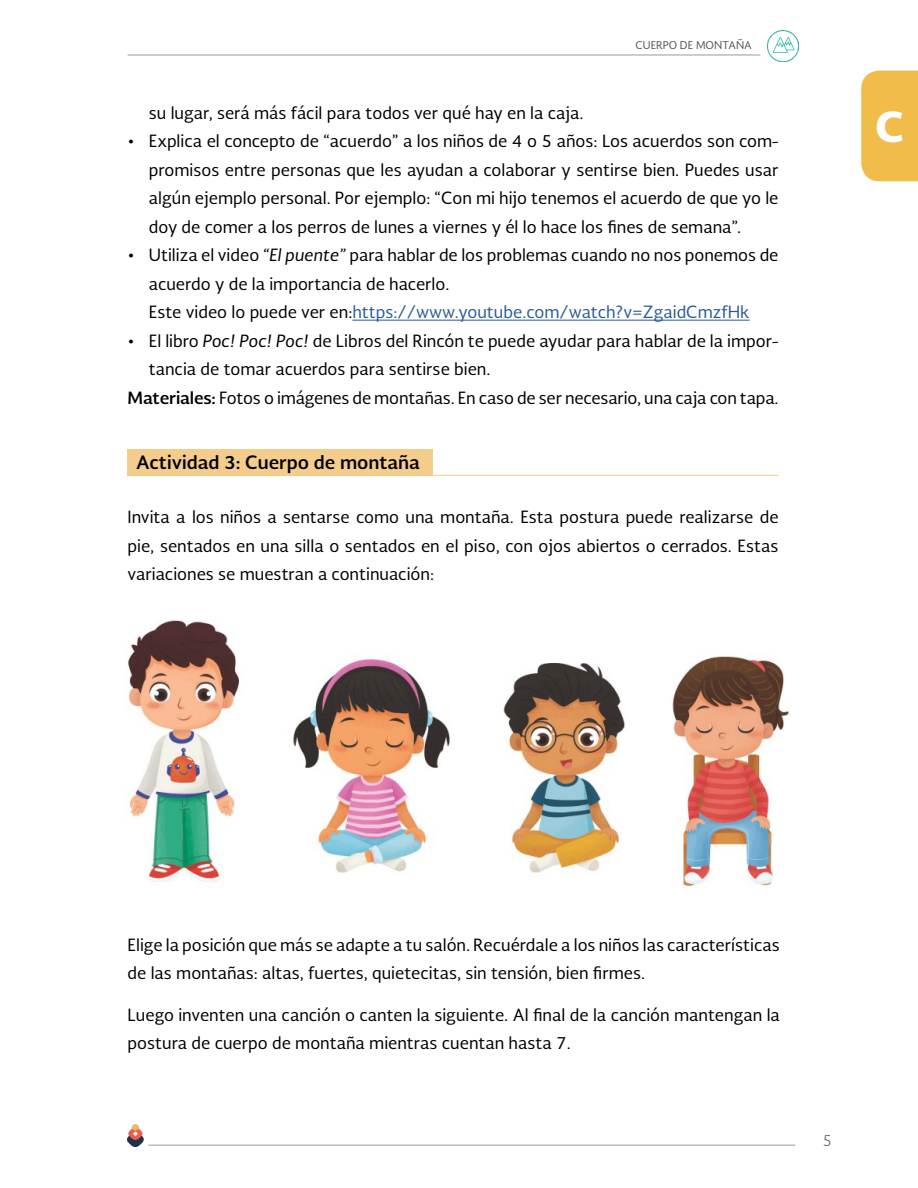
<style>
.page{position:relative;width:918px;height:1188px;background:#fff}
.page>*{position:absolute;margin:0;border:0;box-sizing:border-box;transform-origin:0 0}
.t1{font:900 40.5px "Soberana Sans";color:#fff}
.t2{font:700 18px "Soberana Sans";color:#000}
.t3{font:16.5px/28.5px "Soberana Sans";color:#000}
.t4{font:300 15px "Soberana Sans";color:#575756}
.t5{font:10.5px "Soberana Sans";color:#575756}
.s1{font-style:italic}
.s2{color:#275b9b}
.s3{font-weight:700}
</style>
<div class="page">
<hr style="left:128px;top:54px;width:632px;height:2px;background:#bcbcbc">
<img style="left:767px;top:30px;width:31px;height:31px">
<div style="left:861px;top:71px;width:57px;height:110px;background:#f1bc49"></div>
<hr style="left:148px;top:1144px;width:647px;height:2px;background:#bcbcbc">
<img style="left:128px;top:1124px;width:16px;height:23px">
<hr style="left:352px;top:320px;width:398px;height:1px;background:#275b9b">
<div style="left:128px;top:449px;width:305px;height:26px;background:#f4cc8b"></div>
<hr style="left:128px;top:475px;width:651px;height:1px;background:#f4cc8b">
<img style="left:125px;top:620px;width:664px;height:268px">
<p class="t5" style="left:636px;top:38px;width:118px">CUERPO DE MONTAÑA</p>
<p class="t3" style="left:149px;top:98px;width:436px">su lugar, será más fácil para todos ver qué hay en la caja.</p>
<p class="t3" style="left:149px;top:127px;width:631px;text-align:justify;text-indent:-21px">• Explica el concepto de “acuerdo” a los niños de 4 o 5 años: Los acuerdos son com&shy;promisos entre personas que les ayudan a colaborar y sentirse bien. Puedes usar algún ejemplo personal. Por ejemplo: “Con mi hijo tenemos el acuerdo de que yo le doy de comer a los perros de lunes a viernes y él lo hace los fines de semana”.</p>
<p class="t3" style="left:149px;top:241px;width:631px;text-indent:-21px">• Utiliza el video <span class="s1">“El puente”</span> para hablar de los problemas cuando no nos ponemos de acuerdo y de la importancia de hacerlo.<br>Este video lo puede ver en:<span class="s2">https://www.youtube.com/watch?v=ZgaidCmzfHk</span></p>
<p class="t3" style="left:128px;top:326px;width:653px">• El libro <span class="s1">Poc! Poc! Poc!</span> de Libros del Rincón te puede ayudar para hablar de la impor-</p>
<p class="t3" style="left:149px;top:355px;width:343px">tancia de tomar acuerdos para sentirse bien.</p>
<p class="t3" style="left:128px;top:383px;width:653px"><span class="s3">Materiales:</span> Fotos o imágenes de montañas. En caso de ser necesario, una caja con tapa.</p>
<p class="t2" style="left:136px;top:450px;width:286px">Actividad 3: Cuerpo de montaña</p>
<p class="t3" style="left:128px;top:502px;width:653px;text-align:justify">Invita a los niños a sentarse como una montaña. Esta postura puede realizarse de pie, sentados en una silla o sentados en el piso, con ojos abiertos o cerrados. Estas variaciones se muestran a continuación:</p>
<h1 class="t1" style="left:876px;top:98px;width:30px">C</h1>
<p class="t3" style="left:128px;top:930px;width:654px">Elige la posición que más se adapte a tu salón. Recuérdale a los niños las características de las montañas: altas, fuertes, quietecitas, sin tensión, bien firmes.</p>
<p class="t3" style="left:128px;top:1000px;width:654px">Luego inventen una canción o canten la siguiente. Al final de la canción mantengan la postura de cuerpo de montaña mientras cuentan hasta 7.</p>
<p class="t4" style="left:822px;top:1130px;width:11px">5</p>
</div>
